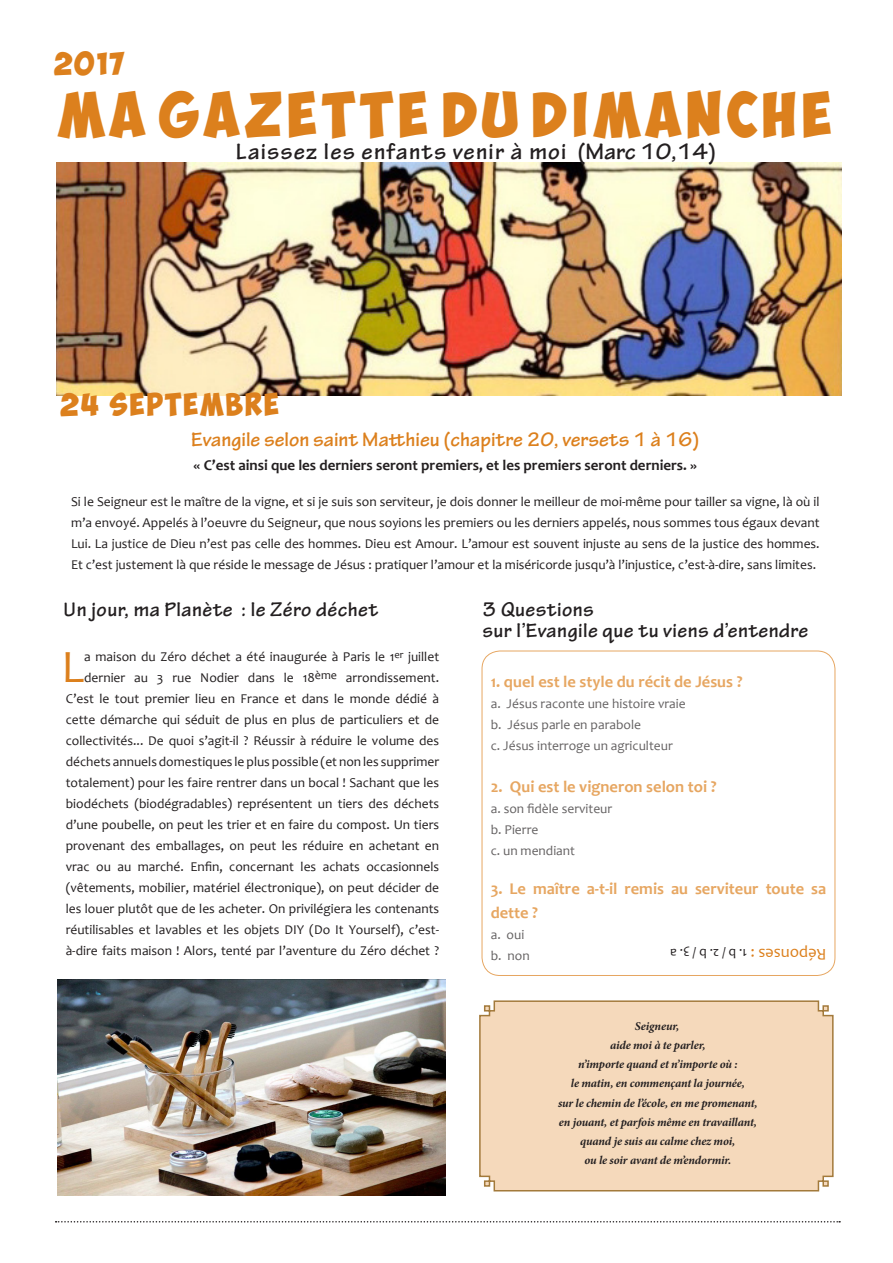
<style>
.page{position:relative;width:893px;height:1263px;background:#fff}
.page>*{position:absolute;margin:0;border:0;box-sizing:border-box;transform-origin:0 0}
.t1{font:46.5px "Candara";color:#dc801d}
.t2{font:45px "Obelix Pro";letter-spacing:.12em;color:#dc801d}
.t3{font:700 24px "Tekton Pro";letter-spacing:.05em;color:#231f20}
.t4{font:22.5px "Obelix Pro";letter-spacing:.1em;color:#dc801d}
.t5{font:700 21px "Tekton Pro";letter-spacing:.02em;color:#231f20}
.t6{font:700 21px "Tekton Pro";color:#dc801d}
.t7{font:700 16.5px/24px "Candara";color:#dc801d}
.t8{font:16.5px "Candara";color:#dc801d}
.t9{font:700 15px "Candara";color:#231f20}
.t10{font:13.5px/21px "Candara";color:#231f20}
.t11{font:italic 700 12px "Minion Pro";letter-spacing:-.015em;color:#231f20}
</style>
<div class="page">
<svg style="left:56px;top:1221px;width:784px;height:1px"></svg>
<div style="left:482px;top:651px;width:353px;height:325px;border:1px solid #dc801d;border-radius:18px"></div>
<div style="left:479px;top:1000px;width:355px;height:192px;background:#f5d9bb"></div>
<img style="left:57px;top:980px;width:389px;height:216px">
<img style="left:56px;top:163px;width:785px;height:232px">
<p class="t4" style="left:54px;top:54px;width:72px">2017</p>
<p class="t2" style="left:58px;top:96px;width:775px">MA GAZETTE DU DIMANCHE</p>
<p class="t3" style="left:236px;top:137px;width:482px">Laissez les enfants venir à moi (Marc 10,14)</p>
<p class="t4" style="left:60px;top:395px;width:220px">24 SEPTEMBRE</p>
<p class="t6" style="left:191px;top:427px;width:510px">Evangile selon saint Matthieu (chapitre 20, versets 1 à 16)</p>
<p class="t9" style="left:194px;top:456px;width:505px">« C’est ainsi que les derniers seront premiers, et les premiers seront derniers. »</p>
<p class="t10" style="left:71px;top:491px;width:750px;text-align:justify">Si le Seigneur est le maître de la vigne, et si je suis son serviteur, je dois donner le meilleur de moi-même pour tailler sa vigne, là où il m’a envoyé. Appelés à l’oeuvre du Seigneur, que nous soyions les premiers ou les derniers appelés, nous sommes tous égaux devant Lui. La justice de Dieu n’est pas celle des hommes. Dieu est Amour. L’amour est souvent injuste au sens de la justice des hommes.<br>Et c’est justement là que réside le message de Jésus : pratiquer l’amour et la miséricorde jusqu’à l’injustice, c’est-à-dire, sans limites.</p>
<p class="t5" style="left:64px;top:597px;width:316px">Un jour, ma Planète : le Zéro déchet</p>
<p class="t10" style="left:66px;top:646px;width:375px;text-align:right">a maison du Zéro déchet a été inaugurée à Paris le 1<sup>er</sup> juillet dernier au 3 rue Nodier dans le 18<sup>ème</sup> arrondissement.<br>C’est le tout premier lieu en France et dans le monde dédié à cette démarche qui séduit de plus en plus de particuliers et de collectivités... De quoi s’agit-il ? Réussir à réduire le volume des déchets annuels domestiques le plus possible (et non les supprimer totalement) pour les faire rentrer dans un bocal ! Sachant que les biodéchets (biodégradables) représentent un tiers des déchets d’une poubelle, on peut les trier et en faire du compost. Un tiers provenant des emballages, on peut les réduire en achetant en vrac ou au marché. Enfin, concernant les achats occasionnels (vêtements, mobilier, matériel électronique), on peut décider de les louer plutôt que de les acheter. On privilégiera les contenants réutilisables et lavables et les objets DIY (Do It Yourself), c’est&shy;à-dire faits maison ! Alors, tenté par l’aventure du Zéro déchet ?</p>
<p class="t1" style="left:61px;top:637px;width:24px">L</p>
<p class="t5" style="left:483px;top:597px;width:113px">3 Questions</p>
<p class="t5" style="left:483px;top:618px;width:327px">sur l’Evangile que tu viens d’entendre</p>
<p class="t7" style="left:491px;top:670px;width:253px">1. quel est le style du récit de Jésus ?</p>
<p class="t10" style="left:491px;top:693px;width:197px">a. Jésus raconte une histoire vraie b. Jésus parle en parabole<br>c. Jésus interroge un agriculteur</p>
<p class="t7" style="left:491px;top:775px;width:227px">2. Qui est le vigneron selon toi ?</p>
<p class="t10" style="left:491px;top:798px;width:123px">a. son fidèle serviteur b. Pierre<br>c. un mendiant</p>
<p class="t7" style="left:491px;top:877px;width:337px">3. Le maître a-t-il remis au serviteur toute sa dette ?</p>
<p class="t10" style="left:491px;top:924px;width:40px">a. oui b. non</p>
<p class="t10" style="left:747px;top:964px;width:79px;rotate:-180deg">1. b / 2. b / 3. a</p>
<p class="t8" style="left:827px;top:965px;width:77px;rotate:-180deg">Réponses :</p>
<p class="t11" style="left:635px;top:1017px;width:46px">Seigneur,</p>
<p class="t11" style="left:610px;top:1037px;width:97px">aide moi à te parler,</p>
<p class="t11" style="left:578px;top:1056px;width:161px">n’importe quand et n’importe où :</p>
<p class="t11" style="left:571px;top:1075px;width:175px">le matin, en commençant la journée,</p>
<p class="t11" style="left:558px;top:1094px;width:201px">sur le chemin de l’école, en me promenant,</p>
<p class="t11" style="left:559px;top:1113px;width:200px">en jouant, et parfois même en travaillant,</p>
<p class="t11" style="left:580px;top:1133px;width:157px">quand je suis au calme chez moi,</p>
<p class="t11" style="left:584px;top:1152px;width:149px">ou le soir avant de m’endormir.</p>
</div>
